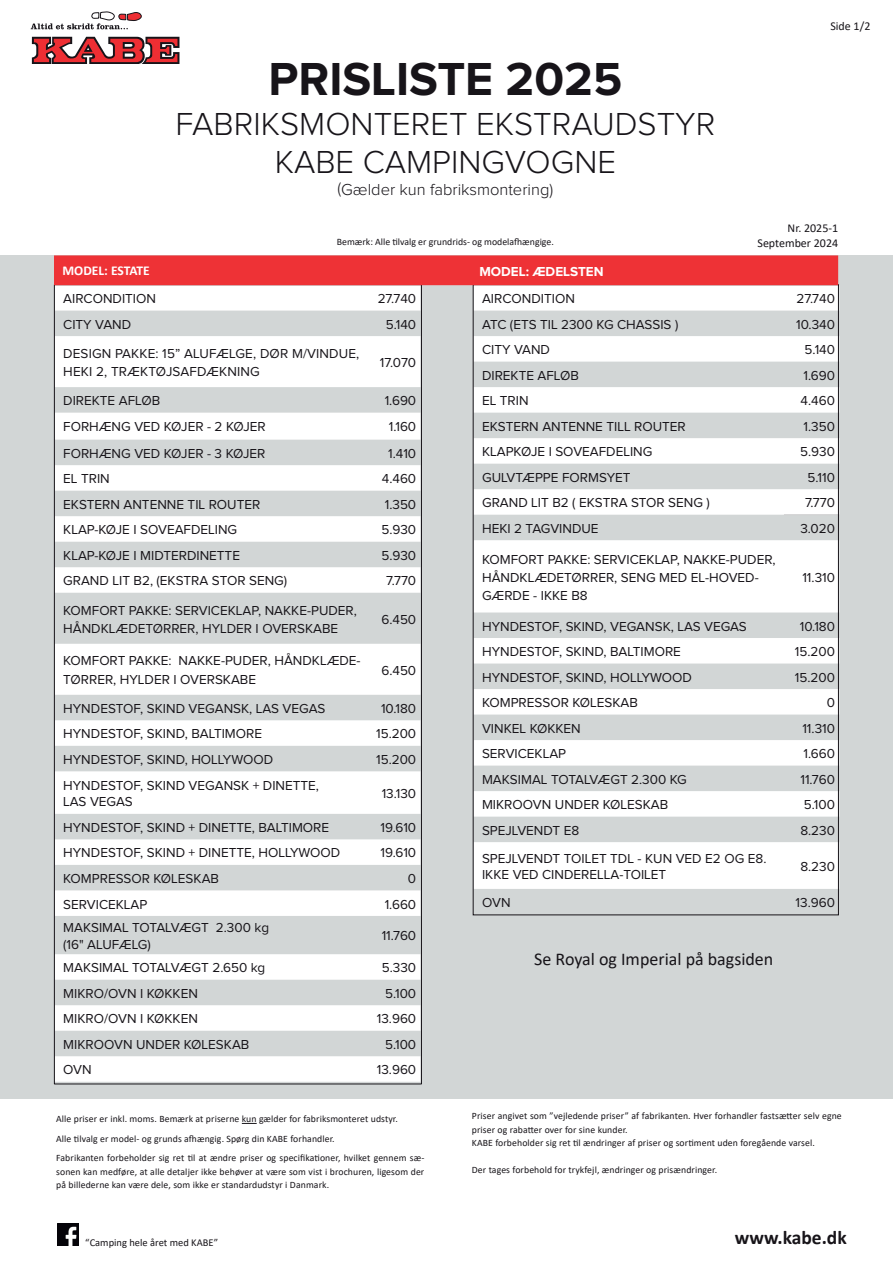
<style>
.page{position:relative;width:893px;height:1263px;background:#fff}
.page>*{position:absolute;margin:0;border:0;box-sizing:border-box;transform-origin:0 0}
.t1{font:700 48px "Proxima Nova";color:#171419}
.t2{font:300 33px "Proxima Nova";color:#171419}
.t3{font:700 19.5px "Calibri";color:#171419}
.t4{font:18px "Calibri";color:#171419}
.t5{font:300 16.5px "Proxima Nova";color:#171419}
.t6{font:13.5px/18px "Proxima Nova";color:#171419}
.t7{font:700 13.5px "Proxima Nova";color:#fff}
.t8{font:700 13.5px "Calibri";color:#fff}
.t9{font:12px/14.4px "Calibri";color:#171419;text-align:right}
.t10{font:10.5px "Calibri";color:#171419}
.t11{font:9.75px/13.5px "Calibri";letter-spacing:.01em;color:#171419;text-align:justify}
</style>
<div class="page">
<div style="left:0;top:256px;width:893px;height:843px;background:#d2d6d6"></div>
<svg style="left:56px;top:286px;width:364px;height:796px;fill:#fff"></svg>
<svg style="left:32px;top:37px;width:147px;height:27px"></svg>
<svg style="left:31px;top:12px;width:111px;height:17px"></svg>
<svg style="left:475px;top:286px;width:362px;height:603px;fill:#fff"></svg>
<hr style="left:784px;top:514px;width:55px;height:1px;background:#d0cfd1">
<img style="left:58px;top:1223px;width:21px;height:22px">
<svg style="left:242px;top:1123px;width:15px;height:1px"></svg>
<div style="left:54px;top:255px;width:784px;height:30px;background:#ee3236"></div>
<p class="t1" style="left:268px;top:57px;width:355px">PRISLISTE 2025</p>
<p class="t2" style="left:175px;top:109px;width:541px">FABRIKSMONTERET EKSTRAUDSTYR</p>
<p class="t2" style="left:275px;top:147px;width:343px">KABE CAMPINGVOGNE</p>
<p class="t5" style="left:337px;top:182px;width:217px">(Gælder kun fabriksmontering)</p>
<p class="t11" style="left:337px;top:234px;width:218px">Bemærk: Alle tilvalg er grundrids- og modelafhængige.</p>
<p class="t8" style="left:63px;top:261px;width:89px">MODEL: ESTATE</p>
<p class="t7" style="left:479px;top:265px;width:126px">MODEL: ÆDELSTEN</p>
<p class="t9" style="left:830px;top:19px;width:42px">Side 1/2</p>
<p class="t9" style="left:757px;top:221px;width:82px">Nr. 2025-1<br>September 2024</p>
<p class="t6" style="left:63px;top:290px;width:94px">AIRCONDITION</p>
<p class="t6" style="left:378px;top:290px;width:40px">27.740</p>
<p class="t6" style="left:63px;top:316px;width:70px">CITY VAND</p>
<p class="t6" style="left:386px;top:316px;width:32px">5.140</p>
<p class="t6" style="left:63px;top:345px;width:298px">DESIGN PAKKE: 15” ALUFÆLGE, DØR M/VINDUE,<br>HEKI 2, TRÆKTØJSAFDÆKNING</p>
<p class="t6" style="left:380px;top:354px;width:38px">17.070</p>
<p class="t6" style="left:63px;top:392px;width:98px">DIREKTE AFLØB</p>
<p class="t6" style="left:385px;top:392px;width:33px">1.690</p>
<p class="t6" style="left:63px;top:419px;width:204px">FORHÆNG VED KØJER - 2 KØJER</p>
<p class="t6" style="left:389px;top:419px;width:29px">1.160</p>
<p class="t6" style="left:63px;top:445px;width:204px">FORHÆNG VED KØJER - 3 KØJER</p>
<p class="t6" style="left:388px;top:445px;width:30px">1.410</p>
<p class="t6" style="left:63px;top:470px;width:48px">EL TRIN</p>
<p class="t6" style="left:382px;top:470px;width:36px">4.460</p>
<p class="t6" style="left:63px;top:496px;width:199px">EKSTERN ANTENNE TIL ROUTER</p>
<p class="t6" style="left:385px;top:496px;width:33px">1.350</p>
<p class="t6" style="left:63px;top:521px;width:175px">KLAP-KØJE I SOVEAFDELING</p>
<p class="t6" style="left:381px;top:521px;width:36px">5.930</p>
<p class="t6" style="left:63px;top:547px;width:178px">KLAP-KØJE I MIDTERDINETTE</p>
<p class="t6" style="left:381px;top:547px;width:36px">5.930</p>
<p class="t6" style="left:63px;top:572px;width:225px">GRAND LIT B2, (EKSTRA STOR SENG)</p>
<p class="t6" style="left:386px;top:572px;width:32px">7.770</p>
<p class="t6" style="left:63px;top:602px;width:295px">KOMFORT PAKKE: SERVICEKLAP, NAKKE-PUDER,<br>HÅNDKLÆDETØRRER, HYLDER I OVERSKABE</p>
<p class="t6" style="left:381px;top:611px;width:36px">6.450</p>
<p class="t6" style="left:63px;top:651px;width:299px;line-height:19.5px">KOMFORT PAKKE: NAKKE-PUDER, HÅNDKLÆDE-<br>TØRRER, HYLDER I OVERSKABE</p>
<p class="t6" style="left:381px;top:662px;width:36px">6.450</p>
<p class="t6" style="left:63px;top:700px;width:264px">HYNDESTOF, SKIND VEGANSK, LAS VEGAS</p>
<p class="t6" style="left:381px;top:700px;width:37px">10.180</p>
<p class="t6" style="left:63px;top:725px;width:200px">HYNDESTOF, SKIND, BALTIMORE</p>
<p class="t6" style="left:376px;top:725px;width:42px">15.200</p>
<p class="t6" style="left:63px;top:751px;width:211px">HYNDESTOF, SKIND, HOLLYWOOD</p>
<p class="t6" style="left:376px;top:751px;width:42px">15.200</p>
<p class="t6" style="left:63px;top:778px;width:257px;line-height:16.2px">HYNDESTOF, SKIND VEGANSK + DINETTE,<br>LAS VEGAS</p>
<p class="t6" style="left:382px;top:785px;width:36px">13.130</p>
<p class="t6" style="left:63px;top:819px;width:267px">HYNDESTOF, SKIND + DINETTE, BALTIMORE</p>
<p class="t6" style="left:381px;top:819px;width:37px">19.610</p>
<p class="t6" style="left:63px;top:844px;width:278px">HYNDESTOF, SKIND + DINETTE, HOLLYWOOD</p>
<p class="t6" style="left:381px;top:844px;width:37px">19.610</p>
<p class="t6" style="left:63px;top:870px;width:157px">KOMPRESSOR KØLESKAB</p>
<p class="t6" style="left:408px;top:870px;width:10px">0</p>
<p class="t6" style="left:63px;top:895px;width:86px">SERVICEKLAP</p>
<p class="t6" style="left:385px;top:895px;width:33px">1.660</p>
<p class="t6" style="left:63px;top:920px;width:207px;line-height:16.2px">MAKSIMAL TOTALVÆGT 2.300 kg (16" ALUFÆLG)</p>
<p class="t6" style="left:382px;top:927px;width:36px">11.760</p>
<p class="t6" style="left:63px;top:959px;width:204px">MAKSIMAL TOTALVÆGT 2.650 kg</p>
<p class="t6" style="left:382px;top:959px;width:36px">5.330</p>
<p class="t6" style="left:63px;top:985px;width:136px">MIKRO/OVN I KØKKEN</p>
<p class="t6" style="left:385px;top:985px;width:33px">5.100</p>
<p class="t6" style="left:63px;top:1010px;width:136px">MIKRO/OVN I KØKKEN</p>
<p class="t6" style="left:377px;top:1010px;width:41px">13.960</p>
<p class="t6" style="left:63px;top:1036px;width:188px">MIKROOVN UNDER KØLESKAB</p>
<p class="t6" style="left:385px;top:1036px;width:33px">5.100</p>
<p class="t6" style="left:63px;top:1061px;width:30px">OVN</p>
<p class="t6" style="left:377px;top:1061px;width:41px">13.960</p>
<p class="t11" style="left:56px;top:1112px;width:343px">Alle priser er inkl. moms. Bemærk at priserne kun gælder for fabriksmonteret udstyr.</p>
<p class="t11" style="left:56px;top:1131px;width:280px">Alle tilvalg er model- og grunds afhængig. Spørg din KABE forhandler.</p>
<p class="t11" style="left:56px;top:1151px;width:370px">Fabrikanten forbeholder sig ret til at ændre priser og specifikationer, hvilket gennem sæ&shy;sonen kan medføre, at alle detaljer ikke behøver at være som vist i brochuren, ligesom der på billederne kan være dele, som ikke er standardudstyr i Danmark.</p>
<p class="t6" style="left:482px;top:290px;width:94px">AIRCONDITION</p>
<p class="t6" style="left:796px;top:290px;width:40px">27.740</p>
<p class="t6" style="left:482px;top:316px;width:198px">ATC (ETS TIL 2300 KG CHASSIS )</p>
<p class="t6" style="left:796px;top:316px;width:40px">10.340</p>
<p class="t6" style="left:482px;top:341px;width:70px">CITY VAND</p>
<p class="t6" style="left:805px;top:341px;width:32px">5.140</p>
<p class="t6" style="left:482px;top:367px;width:98px">DIREKTE AFLØB</p>
<p class="t6" style="left:803px;top:367px;width:33px">1.690</p>
<p class="t6" style="left:482px;top:392px;width:48px">EL TRIN</p>
<p class="t6" style="left:801px;top:392px;width:36px">4.460</p>
<p class="t6" style="left:482px;top:418px;width:205px">EKSTERN ANTENNE TILL ROUTER</p>
<p class="t6" style="left:804px;top:418px;width:33px">1.350</p>
<p class="t6" style="left:482px;top:443px;width:172px">KLAPKØJE I SOVEAFDELING</p>
<p class="t6" style="left:800px;top:443px;width:36px">5.930</p>
<p class="t6" style="left:482px;top:469px;width:150px">GULVTÆPPE FORMSYET</p>
<p class="t6" style="left:808px;top:469px;width:29px">5.110</p>
<p class="t6" style="left:482px;top:494px;width:229px">GRAND LIT B2 ( EKSTRA STOR SENG )</p>
<p class="t6" style="left:805px;top:494px;width:32px">7.770</p>
<p class="t6" style="left:482px;top:520px;width:118px">HEKI 2 TAGVINDUE</p>
<p class="t6" style="left:800px;top:520px;width:36px">3.020</p>
<p class="t6" style="left:482px;top:551px;width:295px">KOMFORT PAKKE: SERVICEKLAP, NAKKE-PUDER,<br>HÅNDKLÆDETØRRER, SENG MED EL-HOVED-<br>GÆRDE - IKKE B8</p>
<p class="t6" style="left:802px;top:569px;width:34px">11.310</p>
<p class="t6" style="left:482px;top:618px;width:266px">HYNDESTOF, SKIND, VEGANSK, LAS VEGAS</p>
<p class="t6" style="left:800px;top:618px;width:37px">10.180</p>
<p class="t6" style="left:482px;top:643px;width:200px">HYNDESTOF, SKIND, BALTIMORE</p>
<p class="t6" style="left:795px;top:643px;width:42px">15.200</p>
<p class="t6" style="left:482px;top:669px;width:211px">HYNDESTOF, SKIND, HOLLYWOOD</p>
<p class="t6" style="left:795px;top:669px;width:42px">15.200</p>
<p class="t6" style="left:482px;top:694px;width:157px">KOMPRESSOR KØLESKAB</p>
<p class="t6" style="left:827px;top:694px;width:10px">0</p>
<p class="t6" style="left:482px;top:720px;width:100px">VINKEL KØKKEN</p>
<p class="t6" style="left:802px;top:720px;width:34px">11.310</p>
<p class="t6" style="left:482px;top:745px;width:86px">SERVICEKLAP</p>
<p class="t6" style="left:803px;top:745px;width:33px">1.660</p>
<p class="t6" style="left:482px;top:771px;width:206px">MAKSIMAL TOTALVÆGT 2.300 KG</p>
<p class="t6" style="left:800px;top:771px;width:36px">11.760</p>
<p class="t6" style="left:482px;top:796px;width:188px">MIKROOVN UNDER KØLESKAB</p>
<p class="t6" style="left:804px;top:796px;width:33px">5.100</p>
<p class="t6" style="left:482px;top:822px;width:99px">SPEJLVENDT E8</p>
<p class="t6" style="left:800px;top:822px;width:36px">8.230</p>
<p class="t6" style="left:482px;top:850px;width:286px;line-height:16.5px">SPEJLVENDT TOILET TDL - KUN VED E2 OG E8.<br>IKKE VED CINDERELLA-TOILET</p>
<p class="t6" style="left:800px;top:858px;width:36px">8.230</p>
<p class="t6" style="left:482px;top:894px;width:30px">OVN</p>
<p class="t6" style="left:796px;top:894px;width:41px">13.960</p>
<p class="t4" style="left:534px;top:946px;width:241px">Se Royal og Imperial på bagsiden</p>
<p class="t11" style="left:472px;top:1109px;width:371px">Priser angivet som ”vejledende priser” af fabrikanten. Hver forhandler fastsætter selv egne priser og rabatter over for sine kunder.</p>
<p class="t11" style="left:472px;top:1136px;width:344px">KABE forbeholder sig ret til ændringer af priser og sortiment uden foregående varsel.</p>
<p class="t11" style="left:472px;top:1163px;width:247px">Der tages forbehold for trykfejl, ændringer og prisændringer.</p>
<p class="t10" style="left:85px;top:1235px;width:134px">“Camping hele året med KABE”</p>
<p class="t3" style="left:735px;top:1224px;width:113px">www.kabe.dk</p>
</div>
